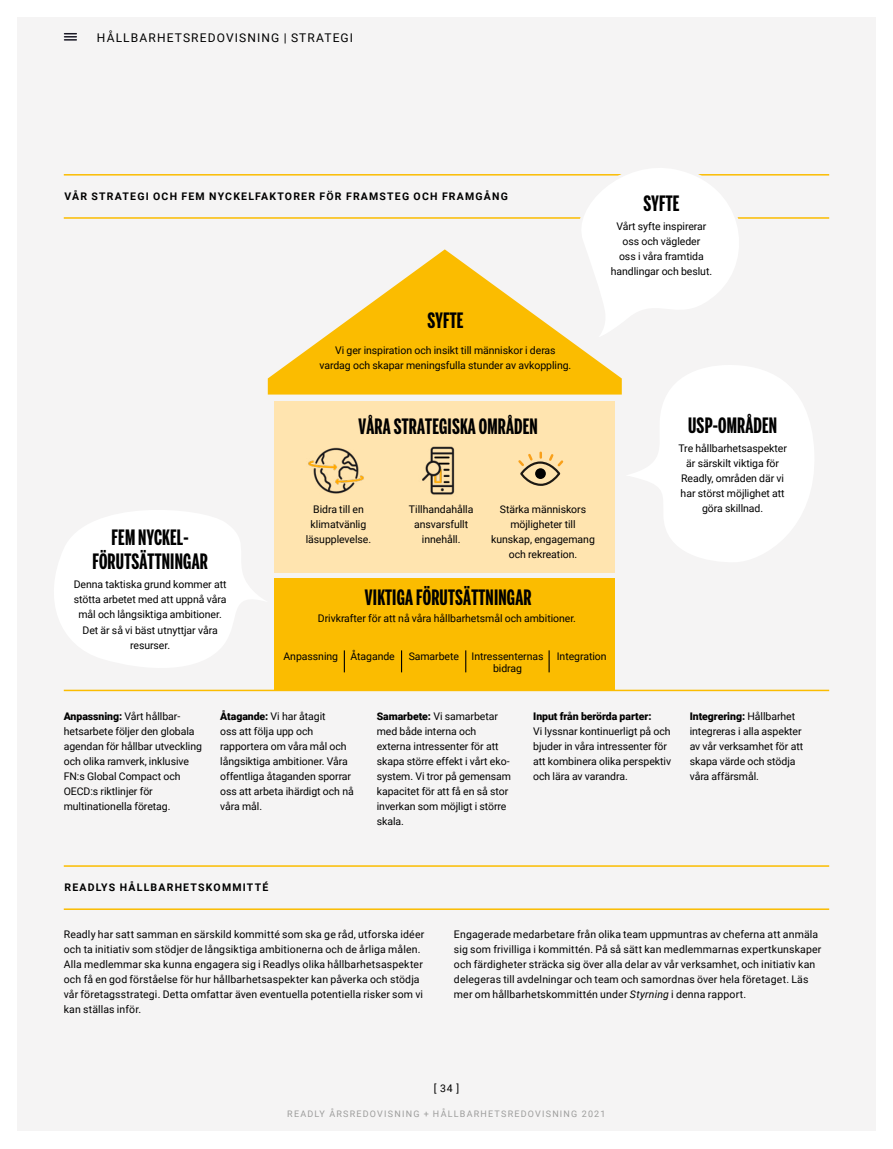
<style>
.page{position:relative;width:893px;height:1149px;background:#fff}
.page>*{position:absolute;margin:0;border:0;box-sizing:border-box;transform-origin:0 0}
.t1{font:700 ultra-condensed 21px/24px "Benton Sans";letter-spacing:.01em;color:#000;text-align:center}
.t2{font:12px "Roboto";letter-spacing:.095em;color:#000}
.t3{font:10.5px/15px "Roboto";letter-spacing:-.005em;color:#000;text-align:center}
.t4{font:10.5px/15px "Roboto";letter-spacing:.015em;color:#000}
.t5{font:700 10.5px "Roboto";letter-spacing:.115em;color:#000}
.t6{font:900 10.5px "Roboto";letter-spacing:-.005em;color:#000}
.t7{font:9px "Roboto";letter-spacing:.135em;color:#9d9d9c}
.s1{font-weight:900}
.s2{font-style:italic}
</style>
<div class="page">
<div style="left:17px;top:18px;width:859px;height:1112px;background:#f5f4f4"></div>
<svg style="left:65px;top:33px;width:11px;height:8px"></svg>
<hr style="left:64px;top:217px;width:765px;height:2px;background:#fbbc00">
<hr style="left:64px;top:174px;width:765px;height:1px;background:#fbbc00">
<hr style="left:64px;top:908px;width:765px;height:1px;background:#fbbc00">
<hr style="left:64px;top:865px;width:765px;height:1px;background:#fbbc00">
<hr style="left:64px;top:689px;width:765px;height:2px;background:#fbbc00">
<div style="left:275px;top:401px;width:340px;height:171px;background:#ffe4af"></div>
<div style="left:275px;top:578px;width:340px;height:111px;background:#fbbc00"></div>
<svg style="left:268px;top:249px;width:354px;height:145px;fill:#fbbc00"></svg>
<img style="left:422px;top:446px;width:33px;height:49px">
<svg style="left:566px;top:168px;width:191px;height:174px"></svg>
<svg style="left:629px;top:365px;width:185px;height:197px"></svg>
<svg style="left:54px;top:510px;width:209px;height:158px"></svg>
<svg style="left:344px;top:650px;width:1px;height:22px"></svg>
<svg style="left:401px;top:650px;width:1px;height:22px"></svg>
<svg style="left:465px;top:650px;width:1px;height:22px"></svg>
<svg style="left:549px;top:650px;width:1px;height:22px"></svg>
<div style="left:520px;top:461px;width:40px;height:25px;border:2px solid #1d1d1c;border-radius:50%"></div>
<div style="left:535px;top:468px;width:11px;height:11px;background:#010202;border-radius:50%"></div>
<svg style="left:518px;top:451px;width:45px;height:17px"></svg>
<img style="left:308px;top:447px;width:56px;height:47px">
<p class="t2" style="left:97px;top:29px;width:258px">HÅLLBARHETSREDOVISNING | STRATEGI</p>
<p class="t5" style="left:65px;top:189px;width:445px">VÅR STRATEGI OCH FEM NYCKELFAKTORER FÖR FRAMSTEG OCH FRAMGÅNG</p>
<h1 class="t1" style="left:427px;top:308px;width:37px">SYFTE</h1>
<p class="t3" style="left:319px;top:342px;width:253px">Vi ger inspiration och insikt till människor i deras vardag och skapar meningsfulla stunder av avkoppling.</p>
<h1 class="t1" style="left:643px;top:191px;width:37px">SYFTE</h1>
<p class="t3" style="left:611px;top:218px;width:103px">Vårt syfte inspirerar oss och vägleder<br>oss i våra framtida handlingar och beslut.</p>
<h1 class="t1" style="left:92px;top:525px;width:117px">FEM NYCKEL-<br>FÖRUTSÄTTNINGAR</h1>
<p class="t3" style="left:74px;top:576px;width:154px">Denna taktiska grund kommer att stötta arbetet med att uppnå våra mål och långsiktiga ambitioner.<br>Det är så vi bäst utnyttjar våra resurser.</p>
<h1 class="t1" style="left:359px;top:414px;width:181px">VÅRA STRATEGISKA OMRÅDEN</h1>
<p class="t3" style="left:306px;top:501px;width:67px">Bidra till en klimatvänlig läsupplevelse.</p>
<p class="t3" style="left:409px;top:501px;width:66px">Tillhandahålla ansvarsfullt innehåll.</p>
<p class="t3" style="left:491px;top:501px;width:105px">Stärka människors möjligheter till kunskap, engagemang och rekreation.</p>
<h1 class="t1" style="left:365px;top:585px;width:168px">VIKTIGA FÖRUTSÄTTNINGAR</h1>
<p class="t3" style="left:318px;top:610px;width:260px">Drivkrafter för att nå våra hållbarhetsmål och ambitioner.</p>
<p class="t3" style="left:283px;top:648px;width:113px">Anpassning Åtagande</p>
<p class="t3" style="left:493px;top:649px;width:52px;line-height:12px;text-align:left;text-indent:-84px">Samarbete Intressenternas bidrag</p>
<p class="t3" style="left:557px;top:648px;width:51px">Integration</p>
<h1 class="t1" style="left:688px;top:413px;width:91px">USP-OMRÅDEN</h1>
<p class="t3" style="left:678px;top:440px;width:110px">Tre hållbarhetsaspekter är särskilt viktiga för<br>Readly, områden där vi har störst möjlighet att göra skillnad.</p>
<p class="t3" style="left:64px;top:708px;width:140px;text-align:left"><span class="s1">Anpassning:</span> Vårt hållbar&shy;hetsarbete följer den globala agendan för hållbar utveckling och olika ramverk, inklusive<br>FN:s Global Compact och<br>OECD:s riktlinjer för multinationella företag.</p>
<p class="t3" style="left:220px;top:708px;width:135px;text-align:left"><span class="s1">Åtagande:</span> Vi har åtagit<br>oss att följa upp och rapportera om våra mål och långsiktiga ambitioner. Våra offentliga åtaganden sporrar oss att arbeta ihärdigt och nå våra mål.</p>
<p class="t3" style="left:377px;top:708px;width:136px;text-align:left"><span class="s1">Samarbete:</span> Vi samarbetar med både interna och externa intressenter för att skapa större effekt i vårt eko&shy;system. Vi tror på gemensam kapacitet för att få en så stor inverkan som möjligt i större skala.</p>
<p class="t6" style="left:533px;top:709px;width:120px">Input från berörda parter:</p>
<p class="t3" style="left:533px;top:723px;width:139px;text-align:left">Vi lyssnar kontinuerligt på och bjuder in våra intressenter för att kombinera olika perspektiv och lära av varandra.</p>
<p class="t3" style="left:690px;top:708px;width:115px;text-align:left"><span class="s1">Integrering:</span> Hållbarhet integreras i alla aspekter av vår verksamhet för att skapa värde och stödja våra affärsmål.</p>
<p class="t5" style="left:65px;top:880px;width:205px">READLYS HÅLLBARHETSKOMMITTÉ</p>
<p class="t4" style="left:64px;top:925px;width:362px">Readly har satt samman en särskild kommitté som ska ge råd, utforska idéer och ta initiativ som stödjer de långsiktiga ambitionerna och de årliga målen.<br>Alla medlemmar ska kunna engagera sig i Readlys olika hållbarhetsaspekter och få en god förståelse för hur hållbarhetsaspekter kan påverka och stödja vår företagsstrategi. Detta omfattar även eventuella potentiella risker som vi kan ställas inför.</p>
<p class="t4" style="left:454px;top:925px;width:369px">Engagerade medarbetare från olika team uppmuntras av cheferna att anmäla sig som frivilliga i kommittén. På så sätt kan medlemmarnas expertkunskaper och färdigheter sträcka sig över alla delar av vår verksamhet, och initiativ kan delegeras till avdelningar och team och samordnas över hela företaget. Läs mer om hållbarhetskommittén under <span class="s2">Styrning</span> i denna rapport.</p>
<p class="t3" style="left:434px;top:1080px;width:27px">[ 34 ]</p>
<p class="t7" style="left:287px;top:1106px;width:320px">READLY ÅRSREDOVISNING + HÅLLBARHETSREDOVISNING 2021</p>
</div>
